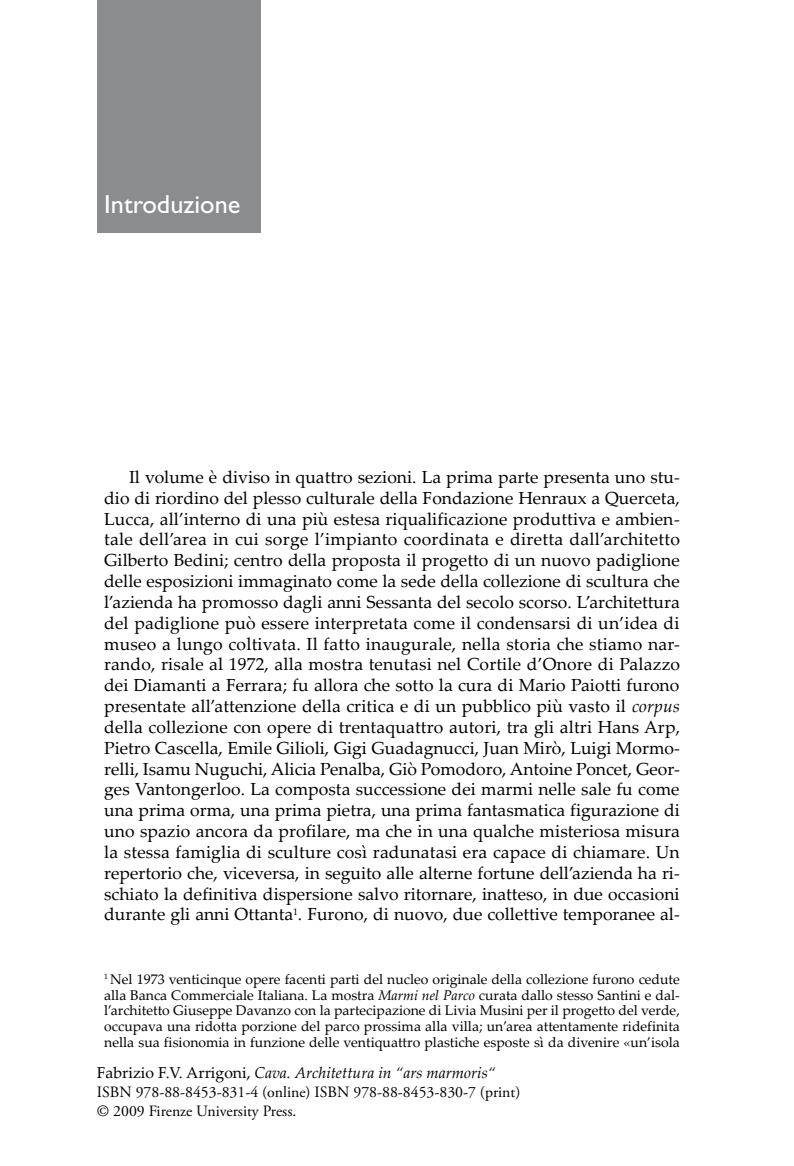
<style>
.page{position:relative;width:794px;height:1166px;background:#fff}
.page>*{position:absolute;margin:0;border:0;box-sizing:border-box;transform-origin:0 0}
.t1{font:26.25px "Gill Sans Std";color:#fff}
.t2{font:17.5px/20.8px "Palatino Linotype";color:#000;text-align:justify}
.t3{font:15.75px/18.9px "Adobe Garamond Pro";color:#000}
.t4{font:italic 15.75px "Palatino Linotype";color:#000}
.t5{font:14px/15.8px "Palatino Linotype";color:#000;text-align:center}
.s1{font-style:italic}
.s2{font-style:normal}
</style>
<div class="page">
<div style="left:97px;top:0;width:164px;height:233px;background:#8a8c8e"></div>
<h1 class="t1" style="left:104px;top:189px;width:138px">Introduzione</h1>
<p class="t2" style="left:104px;top:466px;width:577px;text-indent:25px">Il volume è diviso in quattro sezioni. La prima parte presenta uno stu&shy;dio di riordino del plesso culturale della Fondazione Henraux a Querceta, Lucca, all’interno di una più estesa riqualificazione produttiva e ambien&shy;tale dell’area in cui sorge l’impianto coordinata e diretta dall’architetto Gilberto Bedini; centro della proposta il progetto di un nuovo padiglione delle esposizioni immaginato come la sede della collezione di scultura che l’azienda ha promosso dagli anni Sessanta del secolo scorso. L’architettura del padiglione può essere interpretata come il condensarsi di un’idea di museo a lungo coltivata. Il fatto inaugurale, nella storia che stiamo nar&shy;rando, risale al 1972, alla mostra tenutasi nel Cortile d’Onore di Palazzo dei Diamanti a Ferrara; fu allora che sotto la cura di Mario Paiotti furono presentate all’attenzione della critica e di un pubblico più vasto il <span class="s1">corpus </span>della collezione con opere di trentaquattro autori, tra gli altri Hans Arp, Pietro Cascella, Emile Gilioli, Gigi Guadagnucci, Juan Mirò, Luigi Mormo&shy;relli, Isamu Nuguchi, Alicia Penalba, Giò Pomodoro, Antoine Poncet, Geor&shy;ges Vantongerloo. La composta successione dei marmi nelle sale fu come una prima orma, una prima pietra, una prima fantasmatica figurazione di uno spazio ancora da profilare, ma che in una qualche misteriosa misura la stessa famiglia di sculture così radunatasi era capace di chiamare. Un repertorio che, viceversa, in seguito alle alterne fortune dell’azienda ha ri&shy;schiato la definitiva dispersione salvo ritornare, inatteso, in due occasioni durante gli anni Ottanta . Furono, di nuovo, due collettive temporanee al-</p>
<p class="t5" style="left:104px;top:971px;width:577px">Nel 1973 venticinque opere facenti parti del nucleo originale della collezione furono cedute alla Banca Commerciale Italiana. La mostra <span class="s1">Marmi nel Parco</span> curata dallo stesso Santini e dal&shy;l’architetto Giuseppe Davanzo con la partecipazione di Livia Musini per il progetto del verde, occupava una ridotta porzione del parco prossima alla villa; un’area attentamente ridefinita nella sua fisionomia in funzione delle ventiquattro plastiche esposte sì da divenire «un’isola</p>
<p class="t4" style="left:97px;top:1061px;width:400px"><span class="s2">Fabrizio F.V. Arrigoni,</span> Cava. Architettura in “ars marmoris“</p>
<p class="t3" style="left:97px;top:1083px;width:425px">ISBN 978-88-8453-831-4 (online) ISBN 978-88-8453-830-7 (print) © 2009 Firenze University Press.</p>
</div>
